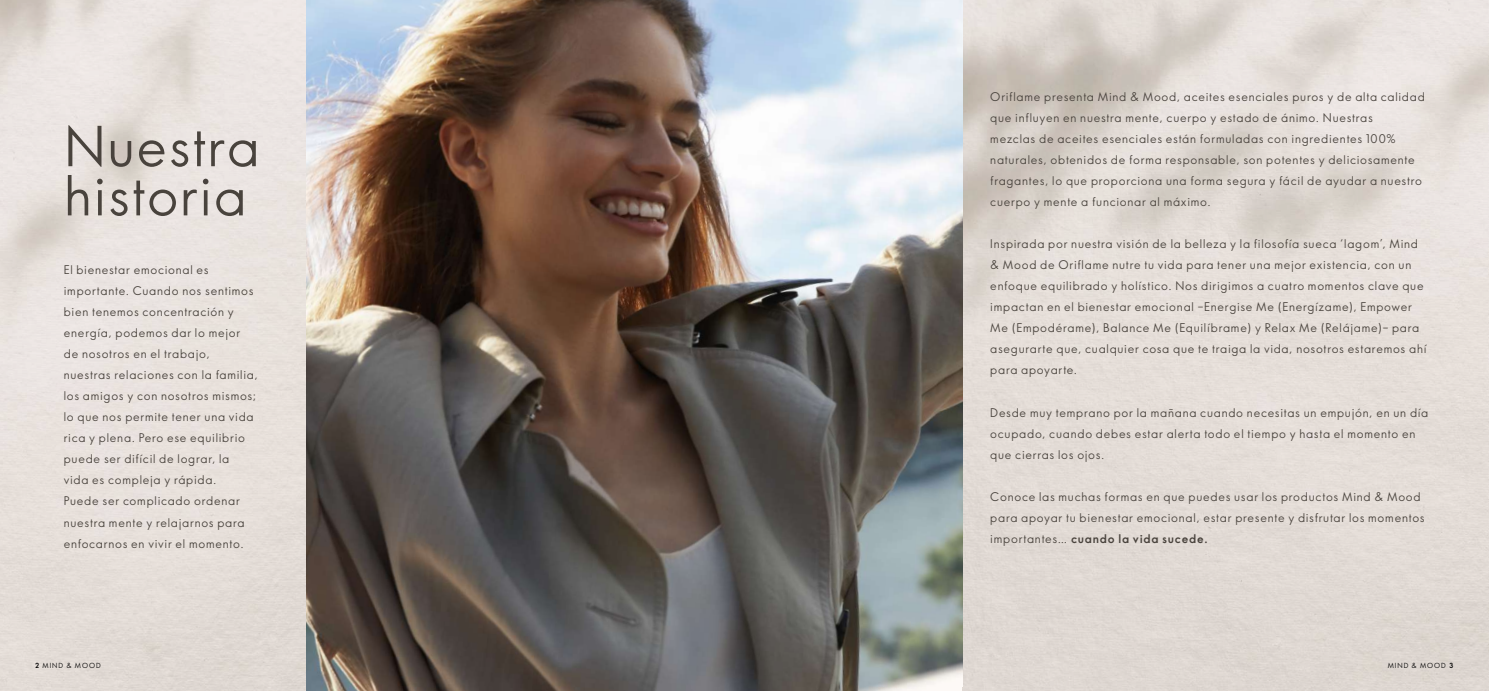
<style>
.page{position:relative;width:1489px;height:691px;background:#fff}
.page>*{position:absolute;margin:0;border:0;box-sizing:border-box;transform-origin:0 0}
.t1{font:53.88px/49.1px "Oriflame Sans Print";letter-spacing:.03em;color:#49433d}
.t2{font:11.75px/21.1px "Oriflame Sans Print";letter-spacing:.065em;color:#49433d}
.t3{font:6.88px "Oriflame Sans Print";letter-spacing:.14em;color:#000}
.s1{font-weight:700}
</style>
<div class="page">
<img style="left:962px;top:0;width:526px;height:691px">
<img style="left:306px;top:0;width:656px;height:691px">
<h1 class="t1" style="left:64px;top:120px;width:197px">Nuestra historia</h1>
<p class="t2" style="left:64px;top:258px;width:195px">El bienestar emocional es importante. Cuando nos sentimos bien tenemos concentración y energía, podemos dar lo mejor<br>de nosotros en el trabajo, nuestras relaciones con la familia, los amigos y con nosotros mismos; lo que nos permite tener una vida rica y plena. Pero ese equilibrio puede ser difícil de lograr, la<br>vida es compleja y rápida.<br>Puede ser complicado ordenar nuestra mente y relajarnos para enfocarnos en vivir el momento.</p>
<p class="t2" style="left:990px;top:85px;width:436px">Oriflame presenta Mind &amp; Mood, aceites esenciales puros y de alta calidad que influyen en nuestra mente, cuerpo y estado de ánimo. Nuestras<br>mezclas de aceites esenciales están formuladas con ingredientes 100% naturales, obtenidos de forma responsable, son potentes y deliciosamente fragantes, lo que proporciona una forma segura y fácil de ayudar a nuestro cuerpo y mente a funcionar al máximo.</p>
<p class="t2" style="left:990px;top:233px;width:438px">Inspirada por nuestra visión de la belleza y la filosofía sueca ‘lagom’, Mind &amp; Mood de Oriflame nutre tu vida para tener una mejor existencia, con un enfoque equilibrado y holístico. Nos dirigimos a cuatro momentos clave que impactan en el bienestar emocional –Energise Me (Energízame), Empower Me (Empodérame), Balance Me (Equilíbrame) y Relax Me (Relájame)– para asegurarte que, cualquier cosa que te traiga la vida, nosotros estaremos ahí para apoyarte.</p>
<p class="t2" style="left:990px;top:401px;width:439px">Desde muy temprano por la mañana cuando necesitas un empujón, en un día ocupado, cuando debes estar alerta todo el tiempo y hasta el momento en que cierras los ojos.</p>
<p class="t2" style="left:990px;top:486px;width:436px">Conoce las muchas formas en que puedes usar los productos Mind &amp; Mood para apoyar tu bienestar emocional, estar presente y disfrutar los momentos importantes… <span class="s1">cuando la vida sucede.</span></p>
<p class="t3" style="left:35px;top:661px;width:67px"><span class="s1">2</span> MIND &amp; MOOD</p>
<p class="t3" style="left:1387px;top:660px;width:67px">MIND &amp; MOOD <span class="s1">3</span></p>
</div>
